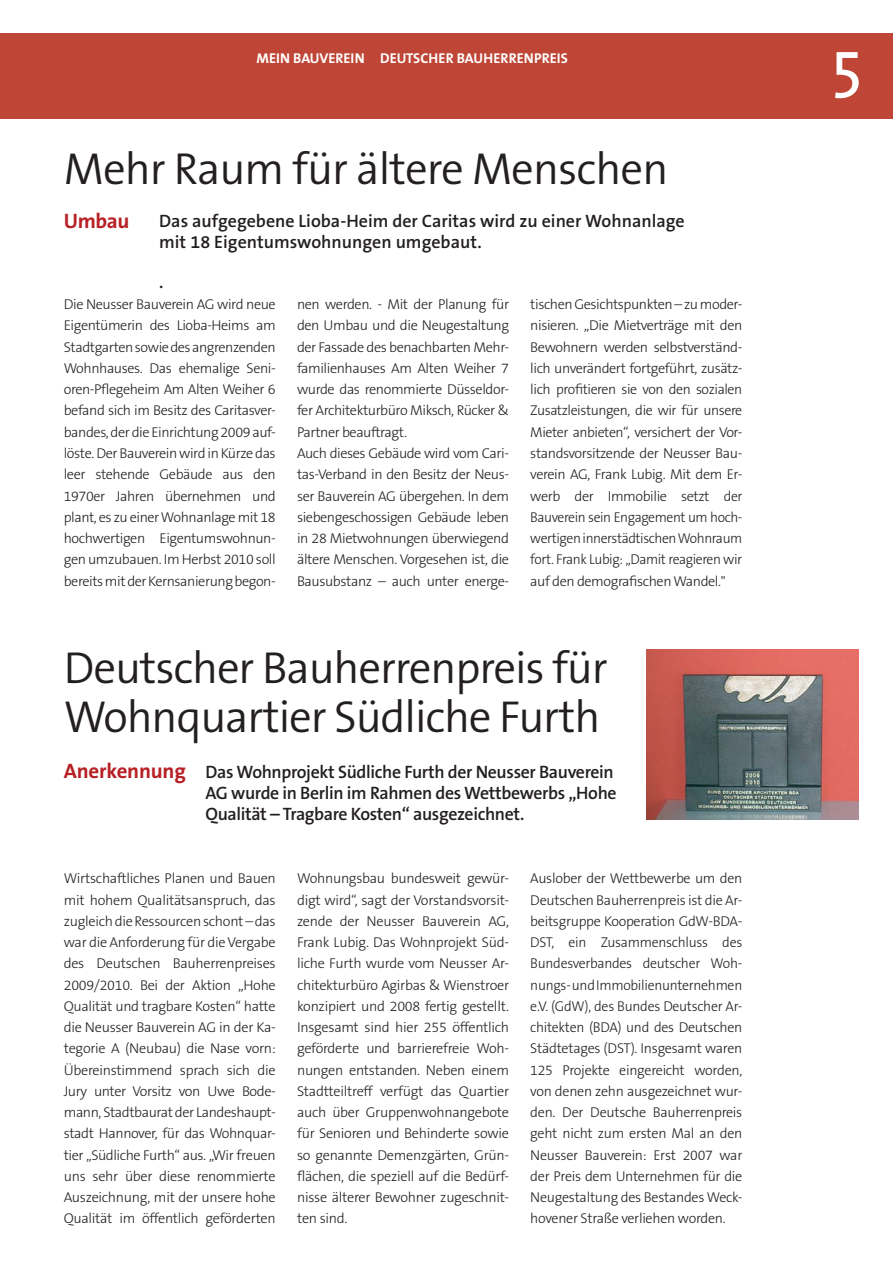
<style>
.page{position:relative;width:893px;height:1263px;background:#fff}
.page>*{position:absolute;margin:0;border:0;box-sizing:border-box;transform-origin:0 0}
.t1{font:67.5px "The Sans Caps";color:#fff}
.t2{font:300 45px/49.5px "The Sans B4";letter-spacing:-.025em;color:#231f20}
.t3{font:700 21px "The Sans B7";letter-spacing:-.01em;color:#b72025}
.t4{font:600 18px/21px "The Sans B6";letter-spacing:-.02em;color:#231f20}
.t5{font:600 18px/21px "The Sans B6";color:#231f20}
.t6{font:300 14.25px/21.3px "The Sans B3";letter-spacing:-.03em;color:#231f20;text-align:justify}
.t7{font:14.25px "The Sans Bold Caps";color:#fff}
</style>
<div class="page">
<div style="left:0;top:34px;width:893px;height:85px;background:#bf4636"></div>
<img style="left:647px;top:649px;width:212px;height:170px">
<p class="t7" style="left:256px;top:50px;width:313px">MEIN BAUVEREIN DEUTSCHER BAUHERRENPREIS</p>
<h2 class="t2" style="left:64px;top:146px;width:606px">Mehr Raum für ältere Menschen</h2>
<p class="t5" style="left:159px;top:211px;width:527px">Das aufgegebene Lioba-Heim der Caritas wird zu einer Wohnanlage mit 18 Eigentumswohnungen umgebaut.</p>
<p class="t4" style="left:159px;top:272px;width:6px">.</p>
<h3 class="t3" style="left:64px;top:210px;width:67px">Umbau</h3>
<p class="t6" style="left:64px;top:294px;width:213px">Die Neusser Bauverein AG wird neue Eigentümerin des Lioba-Heims am Stadtgarten sowie des angrenzenden Wohnhauses. Das ehemalige Seni&shy;oren-Pflegeheim Am Alten Weiher 6 befand sich im Besitz des Caritasver&shy;bandes, der die Einrichtung 2009 auf&shy;löste. Der Bauverein wird in Kürze das leer stehende Gebäude aus den 1970er Jahren übernehmen und plant, es zu einer Wohnanlage mit 18 hochwertigen Eigentumswohnun&shy;gen umzubauen. Im Herbst 2010 soll bereits mit der Kernsanierung begon-</p>
<p class="t6" style="left:297px;top:294px;width:213px;text-align:left">nen werden. - Mit der Planung für den Umbau und die Neugestaltung der Fassade des benachbarten Mehr&shy;familienhauses Am Alten Weiher 7 wurde das renommierte Düsseldor&shy;fer Architekturbüro Miksch, Rücker &amp; Partner beauftragt.<br>Auch dieses Gebäude wird vom Cari&shy;tas-Verband in den Besitz der Neus&shy;ser Bauverein AG übergehen. In dem siebengeschossigen Gebäude leben in 28 Mietwohnungen überwiegend ältere Menschen. Vorgesehen ist, die Bausubstanz – auch unter energe-</p>
<p class="t6" style="left:530px;top:294px;width:213px">tischen Gesichtspunkten – zu moder&shy;nisieren. „Die Mietverträge mit den Bewohnern werden selbstverständ&shy;lich unverändert fortgeführt, zusätz&shy;lich profitieren sie von den sozialen Zusatzleistungen, die wir für unsere Mieter anbieten“, versichert der Vor&shy;standsvorsitzende der Neusser Bau&shy;verein AG, Frank Lubig. Mit dem Er&shy;werb der Immobilie setzt der Bauverein sein Engagement um hoch&shy;wertigen innerstädtischen Wohnraum fort. Frank Lubig: „Damit reagieren wir auf den demografischen Wandel."</p>
<h2 class="t2" style="left:64px;top:645px;width:545px">Deutscher Bauherrenpreis für<br>Wohnquartier Südliche Furth</h2>
<h3 class="t3" style="left:64px;top:760px;width:124px">Anerkennung</h3>
<p class="t4" style="left:206px;top:762px;width:413px">Das Wohnprojekt Südliche Furth der Neusser Bauverein<br>AG wurde in Berlin im Rahmen des Wettbewerbs „Hohe<br>Qualität – Tragbare Kosten“ ausgezeichnet.</p>
<p class="t6" style="left:64px;top:868px;width:213px">Wirtschaftliches Planen und Bauen mit hohem Qualitätsanspruch, das zugleich die Ressourcen schont – das war die Anforderung für die Vergabe des Deutschen Bauherrenpreises 2009/2010. Bei der Aktion „Hohe Qualität und tragbare Kosten“ hatte die Neusser Bauverein AG in der Ka&shy;tegorie A (Neubau) die Nase vorn:<br>Übereinstimmend sprach sich die Jury unter Vorsitz von Uwe Bode&shy;mann, Stadtbaurat der Landeshaupt&shy;stadt Hannover, für das Wohnquar&shy;tier „Südliche Furth“ aus. „Wir freuen uns sehr über diese renommierte Auszeichnung, mit der unsere hohe Qualität im öffentlich geförderten</p>
<p class="t6" style="left:297px;top:868px;width:213px">Wohnungsbau bundesweit gewür&shy;digt wird“, sagt der Vorstandsvorsit&shy;zende der Neusser Bauverein AG, Frank Lubig. Das Wohnprojekt Süd&shy;liche Furth wurde vom Neusser Ar&shy;chitekturbüro Agirbas &amp; Wienstroer konzipiert und 2008 fertig gestellt.<br>Insgesamt sind hier 255 öffentlich geförderte und barrierefreie Woh&shy;nungen entstanden. Neben einem Stadtteiltreff verfügt das Quartier auch über Gruppenwohnangebote für Senioren und Behinderte sowie so genannte Demenzgärten, Grün&shy;flächen, die speziell auf die Bedürf&shy;nisse älterer Bewohner zugeschnit&shy;ten sind.</p>
<p class="t6" style="left:530px;top:868px;width:213px">Auslober der Wettbewerbe um den Deutschen Bauherrenpreis ist die Ar&shy;beitsgruppe Kooperation GdW-BDA-DST, ein Zusammenschluss des Bundesverbandes deutscher Woh&shy;nungs- und Immobilienunternehmen e.V. (GdW), des Bundes Deutscher Ar&shy;chitekten (BDA) und des Deutschen Städtetages (DST). Insgesamt waren 125 Projekte eingereicht worden, von denen zehn ausgezeichnet wur&shy;den. Der Deutsche Bauherrenpreis geht nicht zum ersten Mal an den Neusser Bauverein: Erst 2007 war der Preis dem Unternehmen für die Neugestaltung des Bestandes Weck&shy;hovener Straße verliehen worden.</p>
<h1 class="t1" style="left:831px;top:35px;width:33px">5</h1>
</div>
